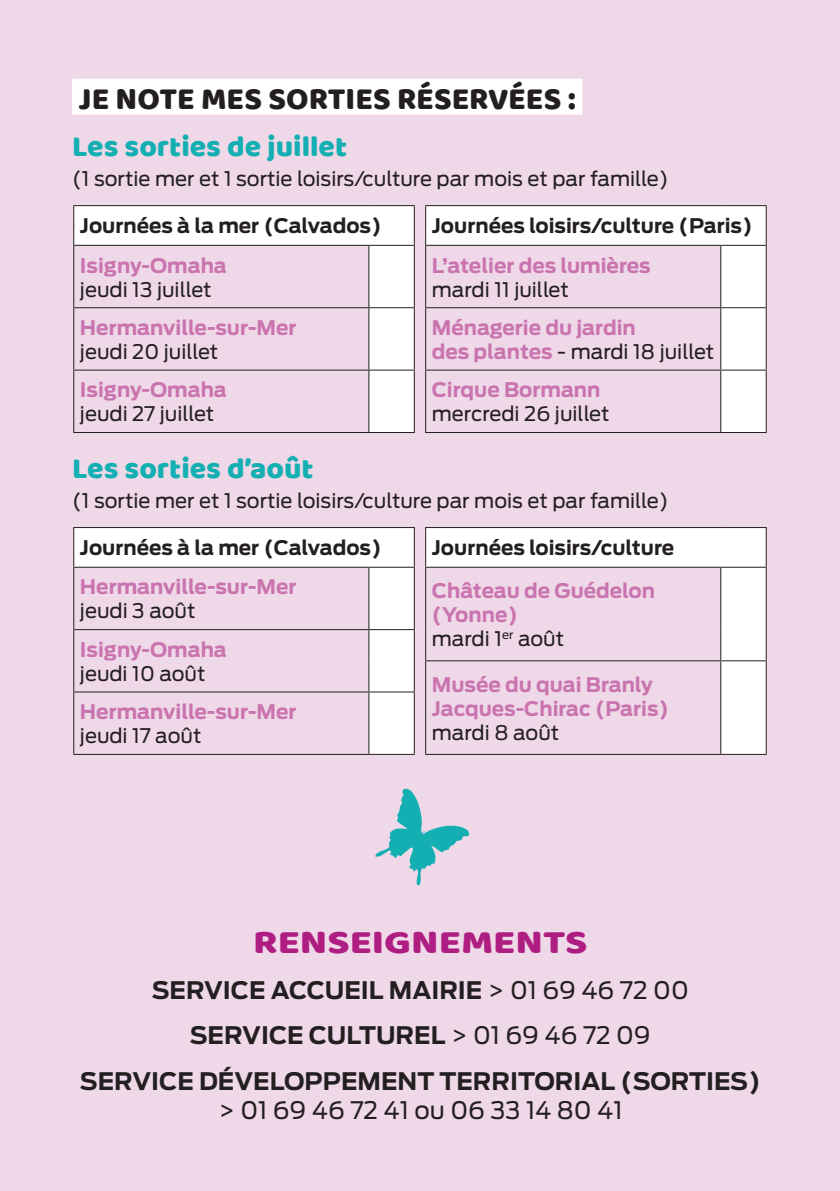
<style>
.page{position:relative;width:840px;height:1191px;background:#fff}
.page>*{position:absolute;margin:0;border:0;box-sizing:border-box;transform-origin:0 0}
.t1{font:34px "Baloo Thambi";color:#ae1e82;scale:1.19 1}
.t2{font:32px "Baloo";color:#231f20}
.t3{font:30px "Baloo";color:#14afb2}
.t4{font:700 24px/28.8px "Antenna";color:#231f20;text-align:center}
.t5{font:20px "Antenna";color:#231f20}
.t6{font:700 20px/24px "Antenna";color:#ca74af}
.t7{font:700 20px "Antenna";color:#231f20}
.s1{font-weight:400;color:#231f20}
.s2{font-weight:400}
</style>
<div class="page">
<div style="left:0;top:0;width:839px;height:1191px;background:#efd8e8"></div>
<div style="left:72px;top:79px;width:510px;height:36px;background:#fff"></div>
<svg style="left:74px;top:206px;width:691px;height:226px"></svg>
<svg style="left:74px;top:246px;width:294px;height:186px"></svg>
<hr style="left:73px;top:246px;width:1px;height:61px;background:#231f20">
<hr style="left:425px;top:246px;width:1px;height:61px;background:#231f20">
<hr style="left:73px;top:307px;width:296px;height:1px;background:#231f20">
<hr style="left:73px;top:308px;width:1px;height:61px;background:#231f20">
<hr style="left:425px;top:307px;width:295px;height:1px;background:#231f20">
<hr style="left:425px;top:308px;width:1px;height:61px;background:#231f20">
<hr style="left:73px;top:369px;width:296px;height:1px;background:#231f20">
<hr style="left:73px;top:370px;width:1px;height:62px;background:#231f20">
<hr style="left:425px;top:369px;width:295px;height:1px;background:#231f20">
<hr style="left:425px;top:370px;width:1px;height:62px;background:#231f20">
<hr style="left:73px;top:432px;width:296px;height:1px;background:#231f20">
<hr style="left:425px;top:432px;width:295px;height:1px;background:#231f20">
<hr style="left:425px;top:205px;width:295px;height:1px;background:#231f20">
<hr style="left:425px;top:206px;width:1px;height:39px;background:#231f20">
<hr style="left:720px;top:205px;width:46px;height:1px;background:#231f20">
<hr style="left:765px;top:206px;width:1px;height:39px;background:#231f20">
<hr style="left:425px;top:245px;width:295px;height:1px;background:#231f20">
<hr style="left:73px;top:205px;width:296px;height:1px;background:#231f20">
<hr style="left:73px;top:206px;width:1px;height:39px;background:#231f20">
<hr style="left:369px;top:205px;width:45px;height:1px;background:#231f20">
<hr style="left:413px;top:206px;width:1px;height:39px;background:#231f20">
<hr style="left:73px;top:245px;width:296px;height:1px;background:#231f20">
<hr style="left:720px;top:245px;width:46px;height:1px;background:#231f20">
<hr style="left:720px;top:246px;width:1px;height:61px;background:#231f20">
<hr style="left:765px;top:246px;width:1px;height:61px;background:#231f20">
<hr style="left:720px;top:307px;width:46px;height:1px;background:#231f20">
<hr style="left:720px;top:308px;width:1px;height:61px;background:#231f20">
<hr style="left:765px;top:308px;width:1px;height:61px;background:#231f20">
<hr style="left:720px;top:369px;width:46px;height:1px;background:#231f20">
<hr style="left:720px;top:370px;width:1px;height:62px;background:#231f20">
<hr style="left:765px;top:370px;width:1px;height:62px;background:#231f20">
<hr style="left:720px;top:432px;width:46px;height:1px;background:#231f20">
<hr style="left:368px;top:308px;width:1px;height:61px;background:#231f20">
<hr style="left:413px;top:308px;width:1px;height:61px;background:#231f20">
<hr style="left:369px;top:245px;width:45px;height:1px;background:#231f20">
<hr style="left:368px;top:246px;width:1px;height:61px;background:#231f20">
<hr style="left:413px;top:246px;width:1px;height:61px;background:#231f20">
<hr style="left:369px;top:307px;width:45px;height:1px;background:#231f20">
<hr style="left:369px;top:369px;width:45px;height:1px;background:#231f20">
<hr style="left:368px;top:370px;width:1px;height:62px;background:#231f20">
<hr style="left:413px;top:370px;width:1px;height:62px;background:#231f20">
<hr style="left:369px;top:432px;width:45px;height:1px;background:#231f20">
<svg style="left:74px;top:527px;width:691px;height:227px"></svg>
<hr style="left:73px;top:568px;width:1px;height:61px;background:#231f20">
<hr style="left:425px;top:568px;width:1px;height:61px;background:#231f20">
<hr style="left:73px;top:629px;width:296px;height:1px;background:#231f20">
<hr style="left:73px;top:630px;width:1px;height:31px;background:#231f20">
<hr style="left:425px;top:629px;width:1px;height:31px;background:#231f20">
<hr style="left:73px;top:661px;width:1px;height:30px;background:#231f20">
<hr style="left:425px;top:660px;width:295px;height:1px;background:#231f20">
<hr style="left:425px;top:661px;width:1px;height:31px;background:#231f20">
<hr style="left:73px;top:691px;width:296px;height:1px;background:#231f20">
<hr style="left:73px;top:692px;width:1px;height:62px;background:#231f20">
<hr style="left:425px;top:692px;width:1px;height:62px;background:#231f20">
<hr style="left:73px;top:754px;width:296px;height:1px;background:#231f20">
<hr style="left:425px;top:754px;width:295px;height:1px;background:#231f20">
<hr style="left:73px;top:527px;width:296px;height:1px;background:#231f20">
<hr style="left:73px;top:528px;width:1px;height:39px;background:#231f20">
<hr style="left:369px;top:527px;width:45px;height:1px;background:#231f20">
<hr style="left:413px;top:528px;width:1px;height:39px;background:#231f20">
<hr style="left:73px;top:567px;width:296px;height:1px;background:#231f20">
<hr style="left:425px;top:527px;width:295px;height:1px;background:#231f20">
<hr style="left:425px;top:528px;width:1px;height:39px;background:#231f20">
<hr style="left:720px;top:527px;width:46px;height:1px;background:#231f20">
<hr style="left:765px;top:528px;width:1px;height:39px;background:#231f20">
<hr style="left:425px;top:567px;width:295px;height:1px;background:#231f20">
<hr style="left:369px;top:567px;width:45px;height:1px;background:#231f20">
<hr style="left:368px;top:568px;width:1px;height:61px;background:#231f20">
<hr style="left:413px;top:568px;width:1px;height:61px;background:#231f20">
<hr style="left:369px;top:629px;width:45px;height:1px;background:#231f20">
<hr style="left:368px;top:630px;width:1px;height:31px;background:#231f20">
<hr style="left:413px;top:630px;width:1px;height:31px;background:#231f20">
<hr style="left:368px;top:661px;width:1px;height:30px;background:#231f20">
<hr style="left:413px;top:661px;width:1px;height:30px;background:#231f20">
<hr style="left:369px;top:691px;width:45px;height:1px;background:#231f20">
<hr style="left:368px;top:692px;width:1px;height:62px;background:#231f20">
<hr style="left:413px;top:692px;width:1px;height:62px;background:#231f20">
<hr style="left:369px;top:754px;width:45px;height:1px;background:#231f20">
<hr style="left:720px;top:567px;width:46px;height:1px;background:#231f20">
<hr style="left:720px;top:568px;width:1px;height:61px;background:#231f20">
<hr style="left:765px;top:568px;width:1px;height:61px;background:#231f20">
<hr style="left:720px;top:629px;width:1px;height:31px;background:#231f20">
<hr style="left:765px;top:629px;width:1px;height:31px;background:#231f20">
<hr style="left:720px;top:660px;width:46px;height:1px;background:#231f20">
<hr style="left:720px;top:661px;width:1px;height:31px;background:#231f20">
<hr style="left:765px;top:661px;width:1px;height:31px;background:#231f20">
<hr style="left:720px;top:692px;width:1px;height:62px;background:#231f20">
<hr style="left:765px;top:692px;width:1px;height:62px;background:#231f20">
<hr style="left:720px;top:754px;width:46px;height:1px;background:#231f20">
<svg style="left:375px;top:788px;width:94px;height:97px"></svg>
<p class="t2" style="left:78px;top:79px;width:498px">JE NOTE MES SORTIES RÉSERVÉES :</p>
<p class="t3" style="left:72px;top:128px;width:276px">Les sorties de juillet</p>
<p class="t5" style="left:72px;top:167px;width:597px">(1 sortie mer et 1 sortie loisirs/culture par mois et par famille)</p>
<p class="t7" style="left:80px;top:214px;width:303px">Journées à la mer (Calvados)</p>
<p class="t7" style="left:431px;top:214px;width:322px">Journées loisirs/culture (Paris)</p>
<p class="t6" style="left:80px;top:253px;width:148px">Isigny-Omaha</p>
<p class="t5" style="left:80px;top:277px;width:133px">jeudi 13 juillet</p>
<p class="t6" style="left:431px;top:253px;width:220px">L’atelier des lumières</p>
<p class="t5" style="left:431px;top:277px;width:138px">mardi 11 juillet</p>
<p class="t6" style="left:80px;top:316px;width:218px">Hermanville-sur-Mer</p>
<p class="t5" style="left:80px;top:340px;width:140px">jeudi 20 juillet</p>
<p class="t6" style="left:80px;top:378px;width:148px">Isigny-Omaha</p>
<p class="t5" style="left:80px;top:402px;width:136px">jeudi 27 juillet</p>
<p class="t6" style="left:431px;top:316px;width:284px">Ménagerie du jardin<br>des plantes <span class="s1">- mardi 18 juillet</span></p>
<p class="t6" style="left:431px;top:378px;width:170px">Cirque Bormann</p>
<p class="t5" style="left:431px;top:402px;width:179px">mercredi 26 juillet</p>
<p class="t3" style="left:72px;top:450px;width:243px">Les sorties d’août</p>
<p class="t5" style="left:72px;top:488px;width:597px">(1 sortie mer et 1 sortie loisirs/culture par mois et par famille)</p>
<p class="t7" style="left:80px;top:536px;width:303px">Journées à la mer (Calvados)</p>
<p class="t7" style="left:431px;top:536px;width:244px">Journées loisirs/culture</p>
<p class="t6" style="left:80px;top:575px;width:218px">Hermanville-sur-Mer</p>
<p class="t5" style="left:80px;top:599px;width:117px">jeudi 3 août</p>
<p class="t6" style="left:431px;top:579px;width:224px">Château de Guédelon (Yonne)</p>
<p class="t5" style="left:431px;top:627px;width:134px">mardi 1<sup>er</sup> août</p>
<p class="t6" style="left:80px;top:637px;width:148px">Isigny-Omaha</p>
<p class="t5" style="left:80px;top:661px;width:127px">jeudi 10 août</p>
<p class="t6" style="left:431px;top:672px;width:238px">Musée du quai Branly<br>Jacques-Chirac (Paris)</p>
<p class="t5" style="left:431px;top:720px;width:129px">mardi 8 août</p>
<p class="t6" style="left:80px;top:700px;width:218px">Hermanville-sur-Mer</p>
<p class="t5" style="left:80px;top:724px;width:123px">jeudi 17 août</p>
<p class="t1" style="left:253px;top:917px;width:282px">RENSEIGNEMENTS</p>
<p class="t4" style="left:152px;top:975px;width:538px">SERVICE ACCUEIL MAIRIE <span class="s2">&gt; 01 69 46 72 00</span></p>
<p class="t4" style="left:190px;top:1021px;width:462px">SERVICE CULTUREL <span class="s2">&gt; 01 69 46 72 09</span></p>
<p class="t4" style="left:80px;top:1067px;width:681px">SERVICE DÉVELOPPEMENT TERRITORIAL (SORTIES) <span class="s2">&gt; 01 69 46 72 41 ou 06 33 14 80 41</span></p>
</div>
